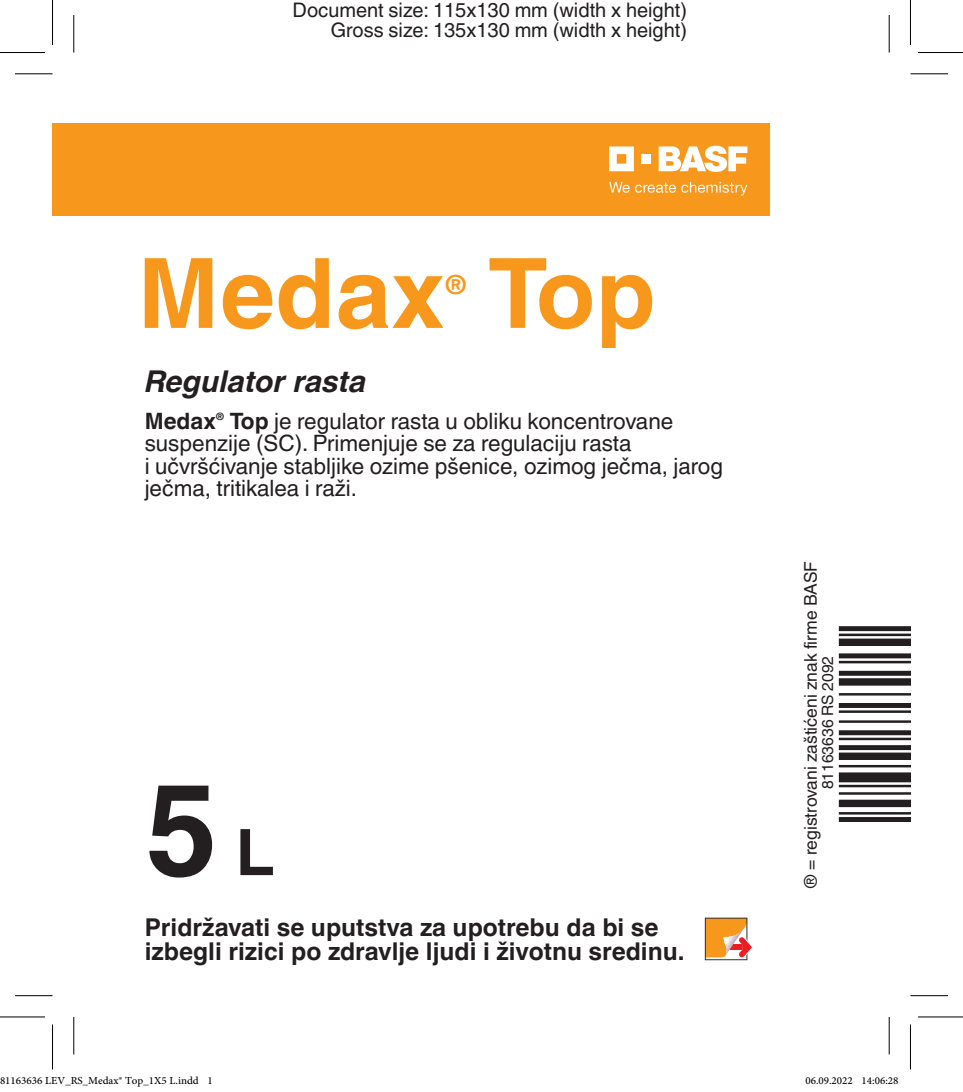
<style>
.page{position:relative;width:963px;height:1092px;background:#fff}
.page>*{position:absolute;margin:0;border:0;box-sizing:border-box;transform-origin:0 0}
.t1{font:700 128px "Helvetica Linotype";color:#231f20}
.t2{font:700 97px "Helvetica Linotype";color:#f7981d}
.t3{font:italic 700 30px "Helvetica Linotype";color:#231f20}
.t4{font:700 26.25px "Helvetica Linotype";color:#f7981d}
.t5{font:700 24.5px/24.5px "Helvetica Linotype";color:#231f20}
.t6{font:22.5px/22.5px "Helvetica Linotype";color:#231f20}
.t7{font:20px/20px "Helvetica Linotype";color:#231f20;text-align:right}
.t8{font:17.5px "Helvetica Linotype";color:#231f20}
.t9{font:15.75px "Helvetica Linotype";color:#231f20}
.t10{font:15px "Adobe Arabic";color:#000}
.s1{font-weight:700}
.s2{font-size:64px}
</style>
<div class="page">
<svg style="left:704px;top:917px;width:48px;height:43px"></svg>
<div style="left:52px;top:123px;width:718px;height:92px;background:#f7981d"></div>
<svg style="left:658px;top:146px;width:89px;height:26px"></svg>
<svg style="left:609px;top:146px;width:25px;height:25px"></svg>
<div style="left:641px;top:154px;width:10px;height:10px;background:#fff"></div>
<svg style="left:609px;top:182px;width:20px;height:11px"></svg>
<svg style="left:635px;top:182px;width:112px;height:14px"></svg>
<svg style="left:15px;top:996px;width:37px;height:1px"></svg>
<svg style="left:910px;top:996px;width:37px;height:1px"></svg>
<hr style="left:15px;top:73px;width:37px;height:1px;background:#000">
<hr style="left:910px;top:73px;width:37px;height:1px;background:#000">
<hr style="left:15px;top:995px;width:37px;height:1px;background:#000">
<hr style="left:910px;top:995px;width:37px;height:1px;background:#000">
<hr style="left:73px;top:15px;width:1px;height:38px;background:#000">
<hr style="left:73px;top:1016px;width:1px;height:38px;background:#000">
<hr style="left:888px;top:15px;width:1px;height:38px;background:#000">
<hr style="left:888px;top:1016px;width:1px;height:38px;background:#000">
<hr style="left:0;top:52px;width:45px;height:1px;background:#000">
<hr style="left:917px;top:52px;width:45px;height:1px;background:#000">
<hr style="left:0;top:1016px;width:45px;height:1px;background:#000">
<hr style="left:917px;top:1016px;width:45px;height:1px;background:#000">
<hr style="left:52px;top:0;width:1px;height:45px;background:#000">
<hr style="left:52px;top:1024px;width:1px;height:45px;background:#000">
<hr style="left:910px;top:0;width:1px;height:45px;background:#000">
<hr style="left:910px;top:1024px;width:1px;height:45px;background:#000">
<p class="t7" style="left:292px;top:0;width:396px">Document size: 115x130 mm (width x height)<br>Gross size: 135x130 mm (width x height)</p>
<h2 class="t2" style="left:138px;top:237px;width:519px">Medax Top</h2>
<p class="t4" style="left:445px;top:269px;width:24px">®</p>
<h3 class="t3" style="left:145px;top:364px;width:223px">Regulator rasta</h3>
<p class="t6" style="left:145px;top:409px;width:580px"><span class="s1">Medax</span><sup>®</sup> <span class="s1">Top</span> je regulator rasta u obliku koncentrovane suspenzije (SC). Primenjuje se za regulaciju rasta<br>i učvršćivanje stabljike ozime pšenice, ozimog ječma, jarog ječma, tritikalea i raži.</p>
<h1 class="t1" style="left:145px;top:756px;width:131px">5 <span class="s2">L</span></h1>
<p class="t5" style="left:145px;top:914px;width:541px">Pridržavati se uputstva za upotrebu da bi se izbegli rizici po zdravlje ljudi i životnu sredinu.</p>
<p class="t8" style="left:800px;top:889px;width:329px;rotate:-90deg">® = registrovani zaštićeni znak firme BASF</p>
<p class="t9" style="left:818px;top:789px;width:135px;rotate:-90deg">81163636 RS 2092</p>
<p class="t10" style="left:0;top:1070px;width:214px">81163636 LEV_RS_Medax® Top_1X5 L.indd 1</p>
<p class="t10" style="left:805px;top:1070px;width:94px">06.09.2022 14:06:28</p>
</div>
